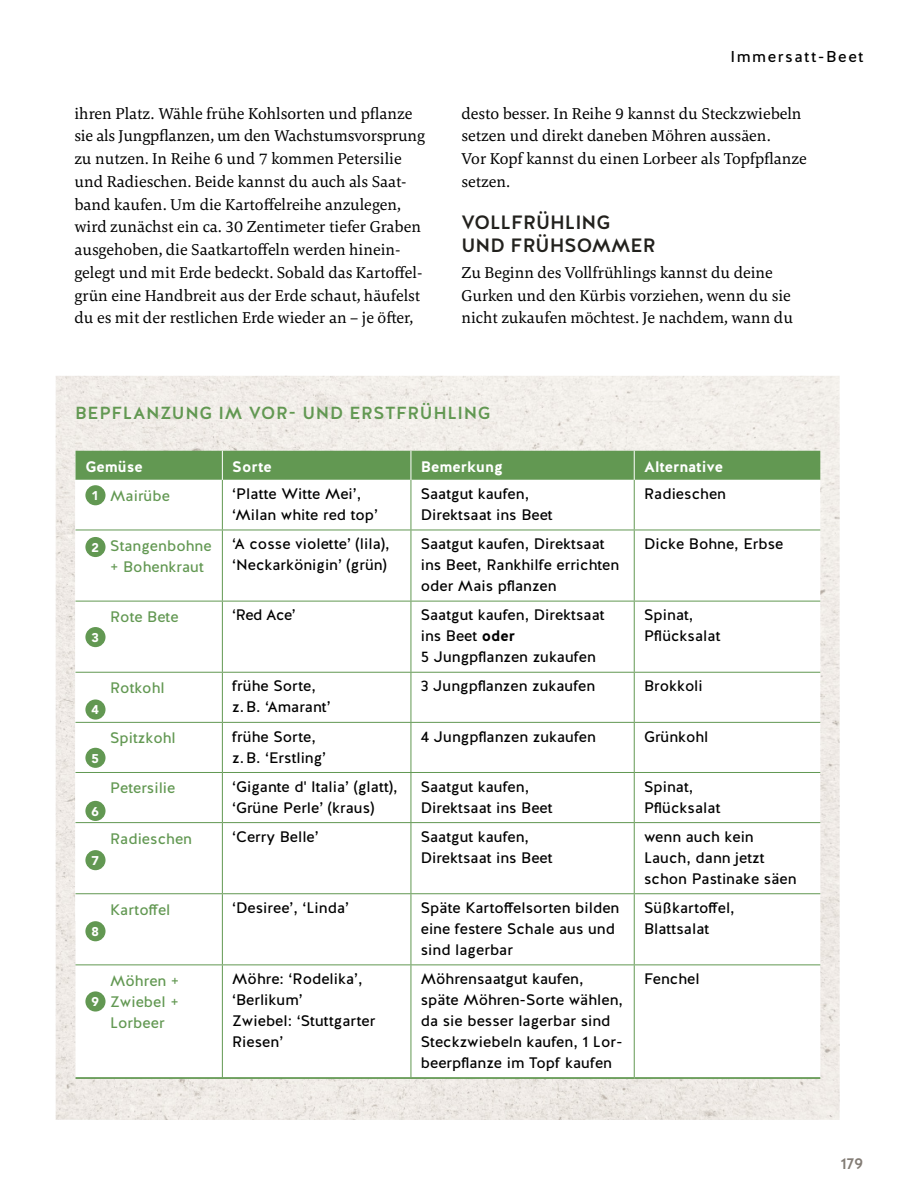
<style>
.page{position:relative;width:918px;height:1201px;background:#fff}
.page>*{position:absolute;margin:0;border:0;box-sizing:border-box;transform-origin:0 0}
.t1{font:500 19.25px/22.8px "Halis GR";color:#22211d}
.t2{font:500 17.5px "Halis GR";letter-spacing:.035em;color:#629852}
.t3{font:16.45px/22.8px "Carrara";color:#000}
.t4{font:15.75px "Halis GR";letter-spacing:.1em;color:#000}
.t5{font:500 15.75px "Halis GR";color:#837c75}
.t6{font:15.22px/21px "Halis GR";color:#000}
.t7{font:15.22px/21px "Halis GR";color:#629852}
.t8{font:700 15.22px "Halis GR";color:#fff}
.t9{font:900 12.6px "Avenir LT Std";color:#fff}
.s1{font-weight:700}
</style>
<div class="page">
<img style="left:56px;top:376px;width:783px;height:123px">
<img style="left:56px;top:499px;width:60px;height:620px">
<img style="left:780px;top:499px;width:59px;height:620px">
<img style="left:116px;top:1078px;width:664px;height:41px">
<svg style="left:75px;top:480px;width:745px;height:597px"></svg>
<hr style="left:222px;top:480px;width:1px;height:49px;background:#629852">
<hr style="left:410px;top:480px;width:1px;height:49px;background:#629852">
<hr style="left:634px;top:480px;width:1px;height:49px;background:#629852">
<hr style="left:75px;top:529px;width:147px;height:1px;background:#629852">
<hr style="left:75px;top:600px;width:147px;height:1px;background:#629852">
<hr style="left:75px;top:672px;width:147px;height:1px;background:#629852">
<hr style="left:75px;top:722px;width:147px;height:1px;background:#629852">
<hr style="left:75px;top:772px;width:147px;height:1px;background:#629852">
<hr style="left:222px;top:530px;width:1px;height:70px;background:#629852">
<hr style="left:222px;top:601px;width:1px;height:71px;background:#629852">
<hr style="left:222px;top:672px;width:1px;height:50px;background:#629852">
<hr style="left:222px;top:722px;width:1px;height:50px;background:#629852">
<hr style="left:222px;top:773px;width:1px;height:49px;background:#629852">
<hr style="left:222px;top:529px;width:412px;height:1px;background:#629852">
<hr style="left:410px;top:530px;width:1px;height:70px;background:#629852">
<hr style="left:410px;top:601px;width:1px;height:71px;background:#629852">
<hr style="left:410px;top:672px;width:1px;height:50px;background:#629852">
<hr style="left:410px;top:722px;width:1px;height:50px;background:#629852">
<hr style="left:410px;top:773px;width:1px;height:49px;background:#629852">
<hr style="left:222px;top:600px;width:412px;height:1px;background:#629852">
<hr style="left:222px;top:672px;width:412px;height:1px;background:#629852">
<hr style="left:222px;top:722px;width:412px;height:1px;background:#629852">
<hr style="left:222px;top:772px;width:412px;height:1px;background:#629852">
<hr style="left:634px;top:530px;width:1px;height:70px;background:#629852">
<hr style="left:634px;top:601px;width:1px;height:71px;background:#629852">
<hr style="left:634px;top:672px;width:1px;height:50px;background:#629852">
<hr style="left:634px;top:722px;width:1px;height:50px;background:#629852">
<hr style="left:634px;top:773px;width:1px;height:49px;background:#629852">
<hr style="left:634px;top:529px;width:186px;height:1px;background:#629852">
<hr style="left:634px;top:600px;width:186px;height:1px;background:#629852">
<hr style="left:634px;top:672px;width:186px;height:1px;background:#629852">
<hr style="left:634px;top:722px;width:186px;height:1px;background:#629852">
<hr style="left:634px;top:772px;width:186px;height:1px;background:#629852">
<hr style="left:75px;top:822px;width:147px;height:1px;background:#629852">
<hr style="left:222px;top:823px;width:1px;height:70px;background:#629852">
<hr style="left:222px;top:894px;width:1px;height:70px;background:#629852">
<hr style="left:222px;top:822px;width:412px;height:1px;background:#629852">
<hr style="left:410px;top:823px;width:1px;height:70px;background:#629852">
<hr style="left:410px;top:894px;width:1px;height:70px;background:#629852">
<hr style="left:634px;top:823px;width:1px;height:70px;background:#629852">
<hr style="left:634px;top:894px;width:1px;height:70px;background:#629852">
<hr style="left:634px;top:822px;width:186px;height:1px;background:#629852">
<hr style="left:75px;top:893px;width:147px;height:1px;background:#629852">
<hr style="left:75px;top:964px;width:147px;height:1px;background:#629852">
<hr style="left:222px;top:965px;width:1px;height:112px;background:#629852">
<hr style="left:222px;top:893px;width:189px;height:1px;background:#629852">
<hr style="left:222px;top:964px;width:189px;height:1px;background:#629852">
<hr style="left:410px;top:965px;width:1px;height:112px;background:#629852">
<hr style="left:411px;top:893px;width:223px;height:1px;background:#629852">
<hr style="left:411px;top:964px;width:223px;height:1px;background:#629852">
<hr style="left:634px;top:965px;width:1px;height:112px;background:#629852">
<hr style="left:634px;top:893px;width:186px;height:1px;background:#629852">
<hr style="left:634px;top:964px;width:186px;height:1px;background:#629852">
<div style="left:75px;top:451px;width:745px;height:29px;background:#629852"></div>
<hr style="left:75px;top:1077px;width:559px;height:1px;background:#629852">
<hr style="left:634px;top:1077px;width:186px;height:1px;background:#629852">
<div style="left:85px;top:485px;width:20px;height:20px;background:#629852;border-radius:50%"></div>
<div style="left:85px;top:627px;width:20px;height:20px;background:#629852;border-radius:50%"></div>
<div style="left:85px;top:537px;width:20px;height:20px;background:#629852;border-radius:50%"></div>
<div style="left:85px;top:699px;width:20px;height:20px;background:#629852;border-radius:50%"></div>
<div style="left:85px;top:747px;width:20px;height:21px;background:#629852;border-radius:50%"></div>
<div style="left:85px;top:801px;width:20px;height:20px;background:#629852;border-radius:50%"></div>
<div style="left:85px;top:850px;width:20px;height:20px;background:#629852;border-radius:50%"></div>
<div style="left:85px;top:921px;width:20px;height:20px;background:#629852;border-radius:50%"></div>
<div style="left:85px;top:991px;width:20px;height:20px;background:#629852;border-radius:50%"></div>
<p class="t4" style="left:730px;top:50px;width:134px">Immersatt-Beet</p>
<p class="t3" style="left:74px;top:103px;width:352px">ihren Platz. Wähle frühe Kohlsorten und pflanze sie als Jungpflanzen, um den Wachstumsvorsprung zu nutzen. In Reihe 6 und 7 kommen Petersilie und Radieschen. Beide kannst du auch als Saat&shy;band kaufen. Um die Kartoffelreihe anzulegen, wird zunächst ein ca. 30 Zentimeter tiefer Graben ausgehoben, die Saatkartoffeln werden hinein&shy;gelegt und mit Erde bedeckt. Sobald das Kartoffel&shy;grün eine Handbreit aus der Erde schaut, häufelst du es mit der restlichen Erde wieder an – je öfter,</p>
<p class="t3" style="left:461px;top:103px;width:347px">desto besser. In Reihe 9 kannst du Steckzwiebeln setzen und direkt daneben Möhren aussäen.<br>Vor Kopf kannst du einen Lorbeer als Topfpflanze setzen.</p>
<p class="t1" style="left:461px;top:211px;width:196px">VOLLFRÜHLING<br>UND FRÜHSOMMER</p>
<p class="t3" style="left:461px;top:262px;width:333px">Zu Beginn des Vollfrühlings kannst du deine<br>Gurken und den Kürbis vorziehen, wenn du sie nicht zukaufen möchtest. Je nachdem, wann du</p>
<p class="t2" style="left:75px;top:403px;width:417px">BEPFLANZUNG IM VOR- UND ERSTFRÜHLING</p>
<p class="t8" style="left:85px;top:460px;width:59px">Gemüse</p>
<p class="t8" style="left:232px;top:460px;width:41px">Sorte</p>
<p class="t8" style="left:421px;top:460px;width:84px">Bemerkung</p>
<p class="t8" style="left:644px;top:460px;width:80px">Alternative</p>
<p class="t7" style="left:110px;top:486px;width:61px">Mairübe</p>
<p class="t6" style="left:232px;top:484px;width:147px">‘Platte Witte Mei’, ‘Milan white red top’</p>
<p class="t6" style="left:421px;top:484px;width:133px">Saatgut kaufen,<br>Direktsaat ins Beet</p>
<p class="t6" style="left:644px;top:484px;width:83px">Radieschen</p>
<p class="t7" style="left:110px;top:536px;width:103px">Stangenbohne + Bohenkraut</p>
<p class="t6" style="left:232px;top:534px;width:159px">‘A cosse violette’ (lila), ‘Neckarkönigin’ (grün)</p>
<p class="t6" style="left:421px;top:534px;width:200px">Saatgut kaufen, Direktsaat ins Beet, Rankhilfe errichten oder Mais pflanzen</p>
<p class="t6" style="left:644px;top:534px;width:141px">Dicke Bohne, Erbse</p>
<p class="t7" style="left:110px;top:607px;width:70px">Rote Bete</p>
<p class="t6" style="left:232px;top:605px;width:65px">‘Red Ace’</p>
<p class="t6" style="left:421px;top:605px;width:185px">Saatgut kaufen, Direktsaat ins Beet <span class="s1">oder<br></span>5 Jungpflanzen zukaufen</p>
<p class="t6" style="left:644px;top:605px;width:78px">Spinat,<br>Pflücksalat</p>
<p class="t7" style="left:110px;top:678px;width:56px">Rotkohl</p>
<p class="t6" style="left:232px;top:676px;width:100px">frühe Sorte, z. B. ‘Amarant’</p>
<p class="t6" style="left:421px;top:676px;width:176px">3 Jungpflanzen zukaufen</p>
<p class="t6" style="left:644px;top:676px;width:60px">Brokkoli</p>
<p class="t7" style="left:110px;top:728px;width:67px">Spitzkohl</p>
<p class="t6" style="left:232px;top:726px;width:95px">frühe Sorte, z. B. ‘Erstling’</p>
<p class="t6" style="left:421px;top:726px;width:177px">4 Jungpflanzen zukaufen</p>
<p class="t6" style="left:644px;top:726px;width:66px">Grünkohl</p>
<p class="t7" style="left:110px;top:778px;width:67px">Petersilie</p>
<p class="t6" style="left:232px;top:777px;width:167px">‘Gigante d' Italia’ (glatt), ‘Grüne Perle’ (kraus)</p>
<p class="t6" style="left:421px;top:777px;width:133px">Saatgut kaufen,<br>Direktsaat ins Beet</p>
<p class="t6" style="left:644px;top:777px;width:78px">Spinat,<br>Pflücksalat</p>
<p class="t7" style="left:110px;top:828px;width:83px">Radieschen</p>
<p class="t6" style="left:232px;top:827px;width:88px">‘Cerry Belle’</p>
<p class="t6" style="left:421px;top:827px;width:133px">Saatgut kaufen,<br>Direktsaat ins Beet</p>
<p class="t6" style="left:644px;top:827px;width:154px">wenn auch kein<br>Lauch, dann jetzt schon Pastinake säen</p>
<p class="t7" style="left:110px;top:899px;width:62px">Kartoffel</p>
<p class="t6" style="left:232px;top:898px;width:118px">‘Desiree’, ‘Linda’</p>
<p class="t6" style="left:421px;top:898px;width:200px">Späte Kartoffelsorten bilden eine festere Schale aus und sind lagerbar</p>
<p class="t6" style="left:644px;top:898px;width:92px">Süßkartoffel,<br>Blattsalat</p>
<p class="t7" style="left:110px;top:971px;width:71px;text-align:justify">Möhren + Zwiebel + Lorbeer</p>
<p class="t6" style="left:232px;top:969px;width:145px">Möhre: ‘Rodelika’, ‘Berlikum’<br>Zwiebel: ‘Stuttgarter<br>Riesen’</p>
<p class="t6" style="left:421px;top:969px;width:204px">Möhrensaatgut kaufen, späte Möhren-Sorte wählen, da sie besser lagerbar sind<br>Steckzwiebeln kaufen, 1 Lor&shy;beerpflanze im Topf kaufen</p>
<p class="t6" style="left:644px;top:969px;width:57px">Fenchel</p>
<p class="t9" style="left:91px;top:488px;width:9px">1</p>
<p class="t9" style="left:91px;top:540px;width:9px">2</p>
<p class="t9" style="left:91px;top:630px;width:9px">3</p>
<p class="t9" style="left:91px;top:702px;width:9px">4</p>
<p class="t9" style="left:91px;top:750px;width:9px">5</p>
<p class="t9" style="left:91px;top:804px;width:9px">6</p>
<p class="t9" style="left:91px;top:853px;width:9px">7</p>
<p class="t9" style="left:91px;top:924px;width:9px">8</p>
<p class="t9" style="left:91px;top:994px;width:9px">9</p>
<p class="t5" style="left:840px;top:1154px;width:24px">179</p>
</div>
